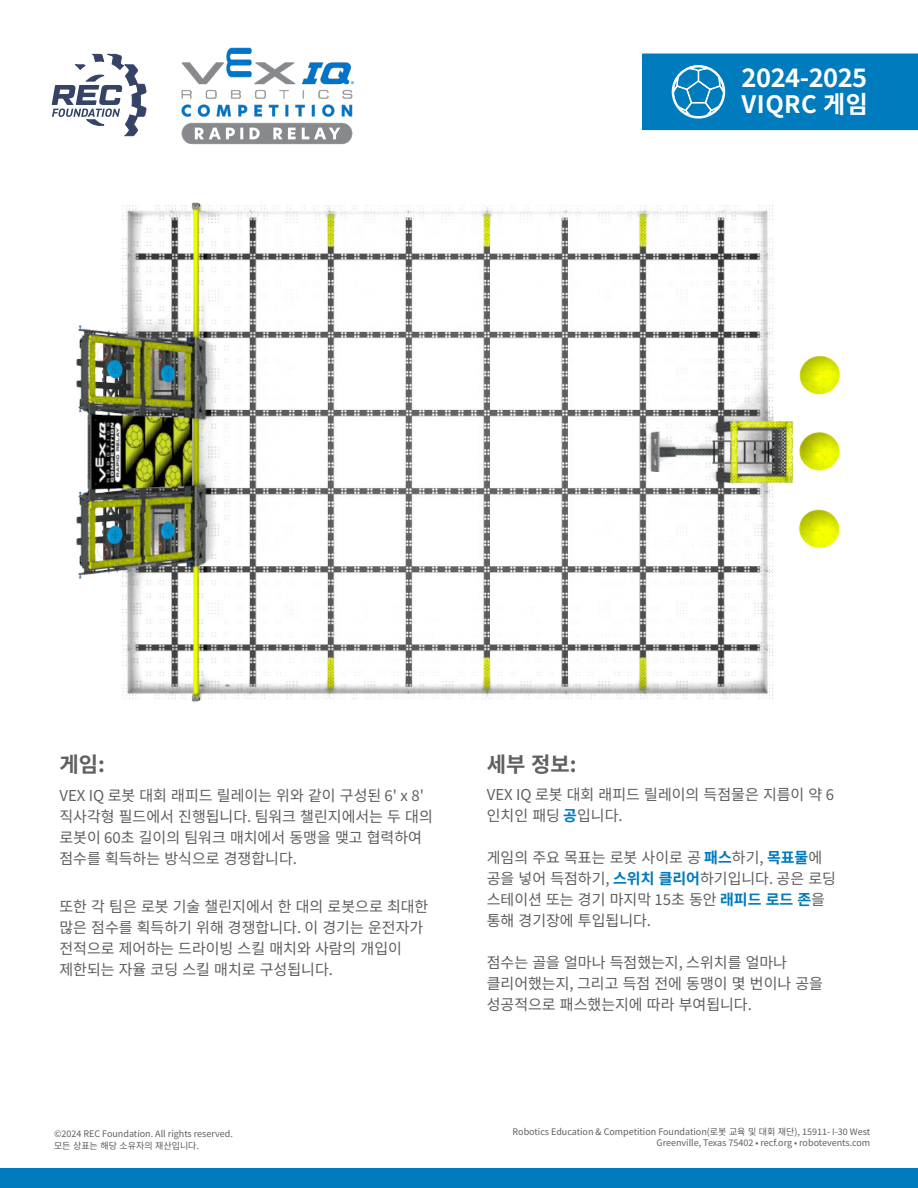
<style>
.page{position:relative;width:918px;height:1188px;background:#fff}
.page>*{position:absolute;margin:0;border:0;box-sizing:border-box;transform-origin:0 0}
.P_-_Paragraph_Style1{font:700 25.5px "Noto Sans KR";letter-spacing:-.02em;color:#fff}
.P_-_Paragraph_Style1-2{font:700 24px "Noto Sans KR";letter-spacing:.02em;color:#fff}
.P_-_Paragraph_Style1-3{font:700 21px "Noto Sans KR";color:#606062}
.P_-_Paragraph_Style1-4{font:15px/21px "Noto Sans KR";color:#606062}
.P_-_Paragraph_Style2{font:9px/11.4px "Noto Sans KR";color:#606062;text-align:right}
.P_-_Paragraph_Style1-5{font:9px "Noto Sans KR";color:#606062}
.s1{font-weight:700;color:#007bbd}
</style>
<div class="page">
<div style="left:643px;top:54px;width:275px;height:76px;background:#007bbd"></div>
<img style="left:76px;top:202px;width:765px;height:500px">
<svg style="left:672px;top:66px;width:53px;height:52px"></svg>
<div style="left:0;top:1169px;width:918px;height:19px;background:#007bbd"></div>
<img style="left:181px;top:47px;width:173px;height:98px">
<svg style="left:52px;top:54px;width:94px;height:82px"></svg>
<p class="P_-_Paragraph_Style1" style="left:742px;top:63px;width:127px">2024-2025</p>
<p class="P_-_Paragraph_Style1-2" style="left:742px;top:90px;width:128px">VIQRC 게임</p>
<p class="P_-_Paragraph_Style1-3" style="left:59px;top:752px;width:47px">게임:</p>
<p class="P_-_Paragraph_Style1-3" style="left:487px;top:753px;width:91px">세부 정보:</p>
<p class="P_-_Paragraph_Style1-4" style="left:59px;top:785px;width:375px">VEX IQ 로봇 대회 래피드 릴레이는 위와 같이 구성된 6' x 8' 직사각형 필드에서 진행됩니다. 팀워크 챌린지에서는 두 대의 로봇이 60초 길이의 팀워크 매치에서 동맹을 맺고 협력하여 점수를 획득하는 방식으로 경쟁합니다.</p>
<p class="P_-_Paragraph_Style1-4" style="left:59px;top:896px;width:371px">또한 각 팀은 로봇 기술 챌린지에서 한 대의 로봇으로 최대한 많은 점수를 획득하기 위해 경쟁합니다. 이 경기는 운전자가 전적으로 제어하는 드라이빙 스킬 매치와 사람의 개입이 제한되는 자율 코딩 스킬 매치로 구성됩니다.</p>
<p class="P_-_Paragraph_Style1-5" style="left:54px;top:1128px;width:180px">©2024 REC Foundation. All rights reserved.</p>
<p class="P_-_Paragraph_Style1-5" style="left:54px;top:1140px;width:147px">모든 상표는 해당 소유자의 재산입니다.</p>
<p class="P_-_Paragraph_Style1-4" style="left:487px;top:784px;width:349px">VEX IQ 로봇 대회 래피드 릴레이의 득점물은 지름이 약 6 인치인 패딩 <span class="s1">공</span>입니다.</p>
<p class="P_-_Paragraph_Style1-4" style="left:487px;top:847px;width:351px">게임의 주요 목표는 로봇 사이로 공 <span class="s1">패스</span>하기, <span class="s1">목표물</span>에 공을 넣어 득점하기, <span class="s1">스위치 클리어</span>하기입니다. 공은 로딩 스테이션 또는 경기 마지막 15초 동안 <span class="s1">래피드 로드 존</span>을 통해 경기장에 투입됩니다.</p>
<p class="P_-_Paragraph_Style1-4" style="left:487px;top:952px;width:338px">점수는 골을 얼마나 득점했는지, 스위치를 얼마나 클리어했는지, 그리고 득점 전에 동맹이 몇 번이나 공을 성공적으로 패스했는지에 따라 부여됩니다.</p>
<p class="P_-_Paragraph_Style2" style="left:513px;top:1126px;width:359px">Robotics Education &amp; Competition Foundation(로봇 교육 및 대회 재단), 15911- I-30 West<br>Greenville, Texas 75402 • recf.org • robotevents.com</p>
</div>
